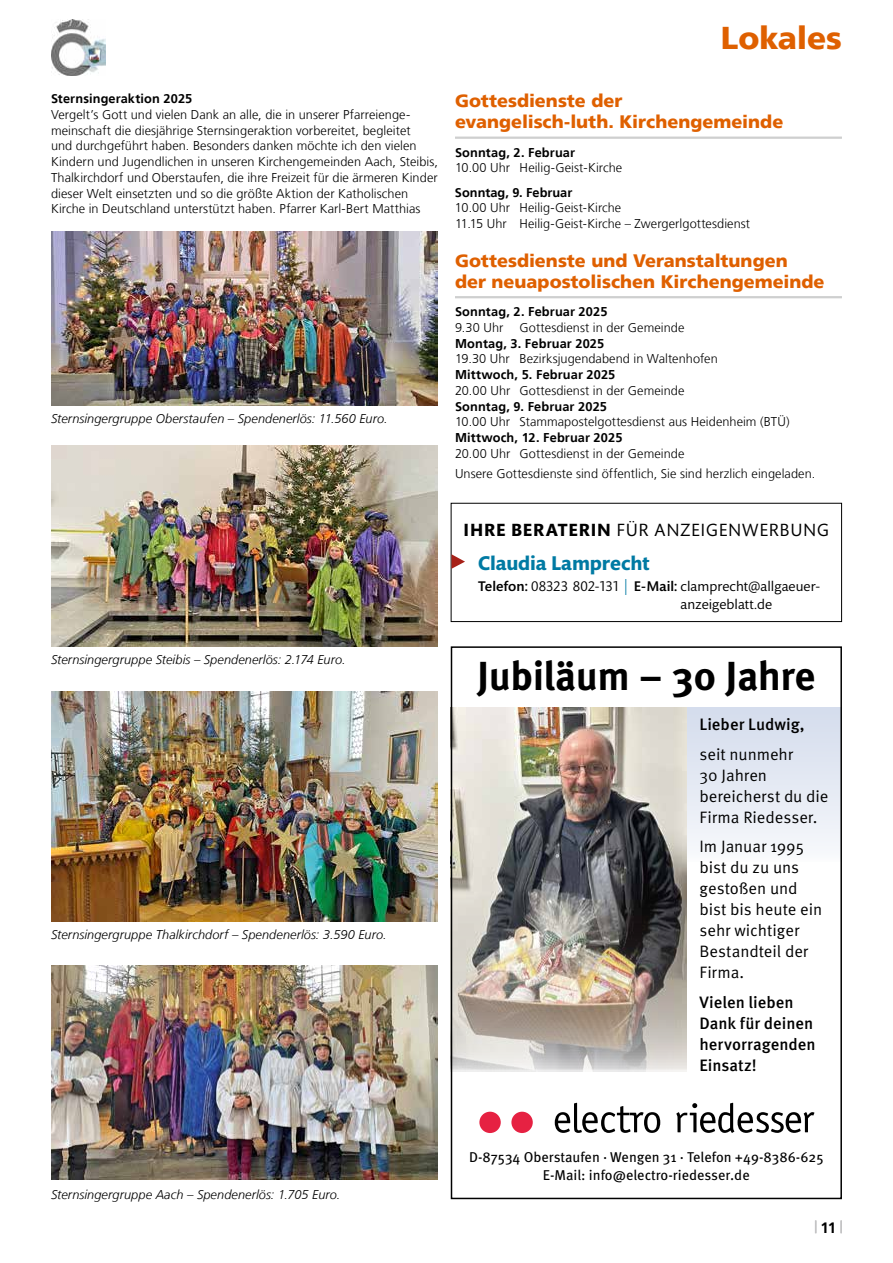
<style>
.page{position:relative;width:893px;height:1263px;background:#fff}
.page>*{position:absolute;margin:0;border:0;box-sizing:border-box;transform-origin:0 0}
.t1{font:700 40.5px "Meta Pro";letter-spacing:-.01em;color:#000}
.t2{font:900 31.5px "Frutiger LT";letter-spacing:-.005em;color:#df6000}
.t3{font:700 20.25px "Mundo Sans Pro";color:#007aa3}
.t4{font:900 18px/21px "Frutiger LT";color:#df6000}
.t5{font:18px "Mundo Sans Pro";letter-spacing:.04em;color:#000}
.t6{font:16.5px/21px "Meta Pro Norm";letter-spacing:-.005em;color:#000}
.t7{font:500 16.5px/21px "Meta Pro";color:#000}
.t8{font:700 15px "Frutiger LT";color:#000}
.t9{font:14.25px/18px "Meta Pro";color:#000;text-align:center}
.t10{font:14.25px/18px "Mundo Sans Pro";letter-spacing:.005em;color:#000}
.t11{font:300 12.75px/15.8px "Frutiger LT";letter-spacing:.005em;color:#000}
.t12{font:italic 300 12.75px "Frutiger LT";letter-spacing:.005em;color:#000}
.t13{font:700 12.75px "Frutiger LT";letter-spacing:.01em;color:#000}
.s1{font-weight:700}
.s2{font-weight:500}
.s3{color:#007aa3}
</style>
<div class="page">
<svg style="left:815px;top:1220px;width:1px;height:13px"></svg>
<svg style="left:840px;top:1220px;width:2px;height:13px"></svg>
<img style="left:51px;top:20px;width:54px;height:55px">
<img style="left:51px;top:231px;width:387px;height:174px">
<img style="left:51px;top:445px;width:387px;height:201px">
<img style="left:51px;top:692px;width:387px;height:229px">
<img style="left:51px;top:965px;width:387px;height:214px">
<hr style="left:455px;top:296px;width:387px;height:2px;background:#cecfcf">
<hr style="left:455px;top:137px;width:387px;height:2px;background:#cecfcf">
<div style="left:451px;top:503px;width:391px;height:119px;border:1px solid #000"></div>
<svg style="left:451px;top:554px;width:14px;height:15px"></svg>
<div style="left:646px;top:708px;width:196px;height:154px;background:linear-gradient(to bottom,#d3dbec,#f7f9fb)"></div>
<img style="left:454px;top:708px;width:233px;height:363px">
<div style="left:451px;top:646px;width:391px;height:553px;border:2px solid #000"></div>
<svg style="left:479px;top:1112px;width:54px;height:21px"></svg>
<svg style="left:555px;top:1103px;width:259px;height:30px"></svg>
<p class="t13" style="left:51px;top:91px;width:143px">Sternsingeraktion 2025</p>
<p class="t11" style="left:51px;top:107px;width:388px">Vergelt’s Gott und vielen Dank an alle, die in unserer Pfarreienge&shy;meinschaft die diesjährige Sternsingeraktion vorbereitet, begleitet<br>und durchgeführt haben. Besonders danken möchte ich den vielen Kindern und Jugendlichen in unseren Kirchengemeinden Aach, Steibis, Thalkirchdorf und Oberstaufen, die ihre Freizeit für die ärmeren Kinder dieser Welt einsetzten und so die größte Aktion der Katholischen Kirche in Deutschland unterstützt haben. Pfarrer Karl-Bert Matthias</p>
<p class="t12" style="left:51px;top:412px;width:338px">Sternsingergruppe Oberstaufen – Spendenerlös: 11.560 Euro.</p>
<p class="t12" style="left:51px;top:653px;width:296px">Sternsingergruppe Steibis – Spendenerlös: 2.174 Euro.</p>
<p class="t12" style="left:51px;top:927px;width:337px">Sternsingergruppe Thalkirchdorf – Spendenerlös: 3.590 Euro.</p>
<h2 class="t2" style="left:721px;top:19px;width:123px">Lokales</h2>
<h3 class="t4" style="left:455px;top:90px;width:330px">Gottesdienste der evangelisch-luth. Kirchengemeinde</h3>
<p class="t13" style="left:455px;top:145px;width:122px">Sonntag, 2. Februar</p>
<p class="t11" style="left:455px;top:160px;width:169px">10.00 Uhr Heilig-Geist-Kirche</p>
<p class="t13" style="left:455px;top:185px;width:119px">Sonntag, 9. Februar</p>
<p class="t11" style="left:455px;top:200px;width:297px">10.00 Uhr Heilig-Geist-Kirche<br>11.15 Uhr Heilig-Geist-Kirche – Zwergerlgottesdienst</p>
<h3 class="t4" style="left:455px;top:250px;width:371px">Gottesdienste und Veranstaltungen<br>der neuapostolischen Kirchengemeinde</h3>
<p class="t13" style="left:455px;top:304px;width:154px">Sonntag, 2. Februar 2025</p>
<p class="t11" style="left:455px;top:320px;width:50px">9.30 Uhr</p>
<p class="t11" style="left:520px;top:320px;width:166px">Gottesdienst in der Gemeinde</p>
<p class="t13" style="left:455px;top:336px;width:151px">Montag, 3. Februar 2025</p>
<p class="t11" style="left:455px;top:351px;width:264px">19.30 Uhr Bezirksjugendabend in Waltenhofen</p>
<p class="t13" style="left:455px;top:367px;width:162px">Mittwoch, 5. Februar 2025</p>
<p class="t11" style="left:455px;top:383px;width:231px">20.00 Uhr Gottesdienst in der Gemeinde</p>
<p class="t13" style="left:455px;top:399px;width:153px">Sonntag, 9. Februar 2025</p>
<p class="t11" style="left:455px;top:414px;width:336px">10.00 Uhr Stammapostelgottesdienst aus Heidenheim (BTÜ)</p>
<p class="t13" style="left:455px;top:430px;width:169px">Mittwoch, 12. Februar 2025</p>
<p class="t11" style="left:455px;top:444px;width:362px;line-height:20px">20.00 Uhr Gottesdienst in der Gemeinde<br>Unsere Gottesdienste sind öffentlich, Sie sind herzlich eingeladen.</p>
<h3 class="t5" style="left:464px;top:518px;width:367px"><span class="s1">IHRE BERATERIN</span> FÜR ANZEIGENWERBUNG</h3>
<h3 class="t3" style="left:478px;top:550px;width:173px">Claudia Lamprecht</h3>
<p class="t10" style="left:680px;top:577px;width:141px;text-indent:-202px"><span class="s2">Telefon:</span> 08323 802-131 <span class="s3">|</span> <span class="s2">E-Mail:</span> clamprecht@allgaeuer&shy;anzeigeblatt.de</p>
<h1 class="t1" style="left:477px;top:644px;width:340px">Jubiläum – 30 Jahre</h1>
<p class="t7" style="left:699px;top:713px;width:107px">Lieber Ludwig,</p>
<p class="t6" style="left:699px;top:742px;width:130px">seit nunmehr<br>30 Jahren bereicherst du die<br>Firma Riedesser.</p>
<p class="t6" style="left:699px;top:835px;width:124px">Im Januar 1995 bist du zu uns gestoßen und bist bis heute ein sehr wichtiger<br>Bestandteil der<br>Firma.</p>
<p class="t7" style="left:699px;top:990px;width:118px">Vielen lieben<br>Dank für deinen hervorragenden<br>Einsatz!</p>
<p class="t12" style="left:51px;top:1187px;width:291px">Sternsingergruppe Aach – Spendenerlös: 1.705 Euro.</p>
<p class="t9" style="left:469px;top:1147px;width:356px">D-87534 Oberstaufen · Wengen 31 · Telefon +49-8386-625<br>E-Mail: info@electro-riedesser.de</p>
<p class="t8" style="left:820px;top:1218px;width:17px">11</p>
</div>
